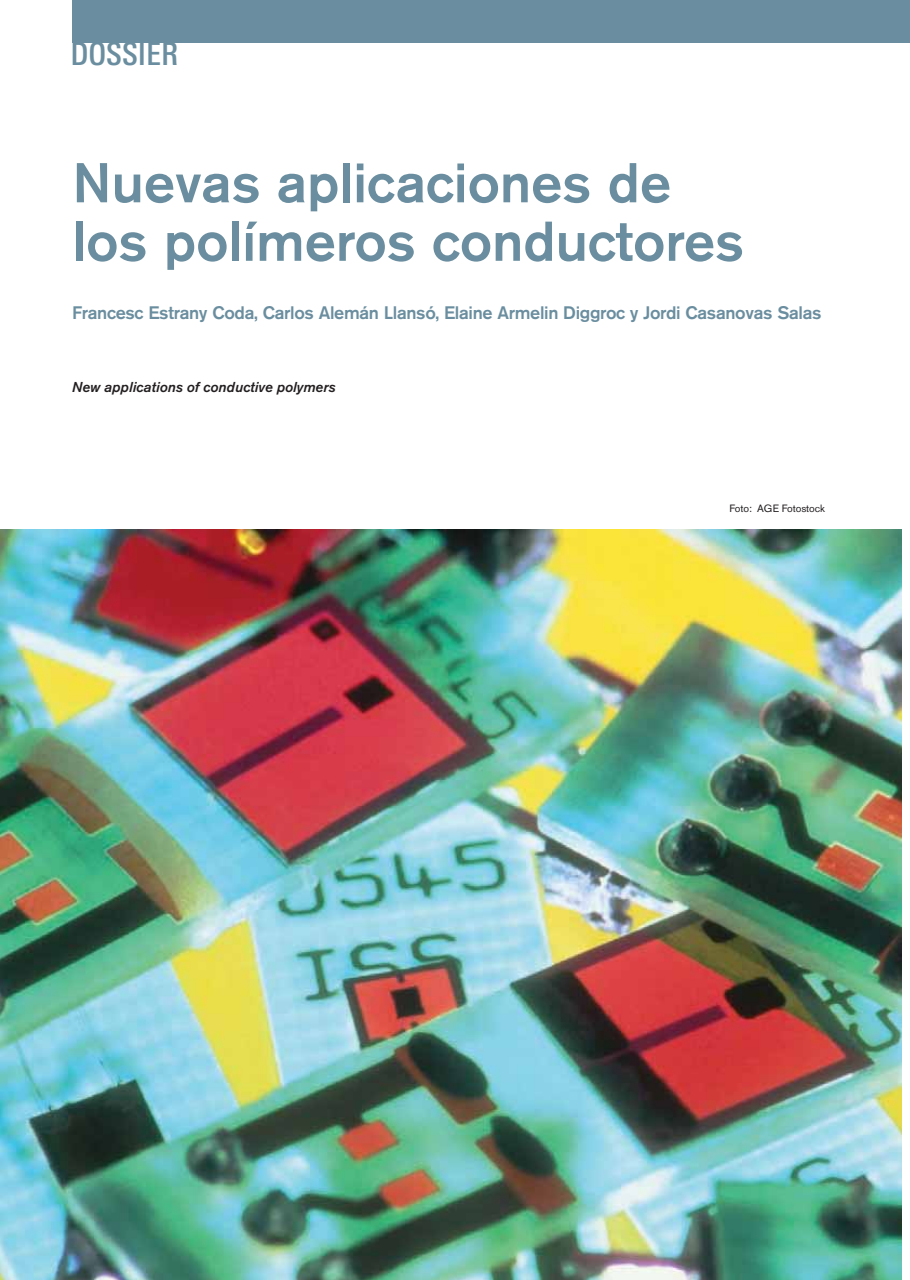
<style>
.page{position:relative;width:910px;height:1280px;background:#fff}
.page>*{position:absolute;margin:0;border:0;box-sizing:border-box;transform-origin:0 0}
.t1{font:500 55.5px/58.5px "Akzidenz Grotesk BE";color:#6a8e9f}
.t2{font:500 condensed 31.5px "LT Univers";color:#6a8e9f}
.t3{font:500 18px "Akzidenz Grotesk BE";letter-spacing:-.015em;color:#6a8e9f}
.t4{font:italic 500 14.25px "Akzidenz Grotesk BE";letter-spacing:.005em;color:#231f20}
.t5{font:10.5px "Akzidenz Grotesk BE";letter-spacing:-.005em;color:#231f20}
</style>
<div class="page">
<img style="left:0;top:529px;width:901px;height:751px">
<div style="left:73px;top:0;width:837px;height:43px;background:#6a8e9f"></div>
<h2 class="t2" style="left:70px;top:35px;width:109px">DOSSIER</h2>
<h1 class="t1" style="left:72px;top:158px;width:673px">Nuevas aplicaciones de los polímeros conductores</h1>
<p class="t3" style="left:72px;top:307px;width:751px">Francesc Estrany Coda, Carlos Alemán Llansó, Elaine Armelin Diggroc y Jordi Casanovas Salas</p>
<p class="t4" style="left:72px;top:382px;width:265px">New applications of conductive polymers</p>
<p class="t5" style="left:729px;top:505px;width:97px">Foto: AGE Fotostock</p>
</div>
